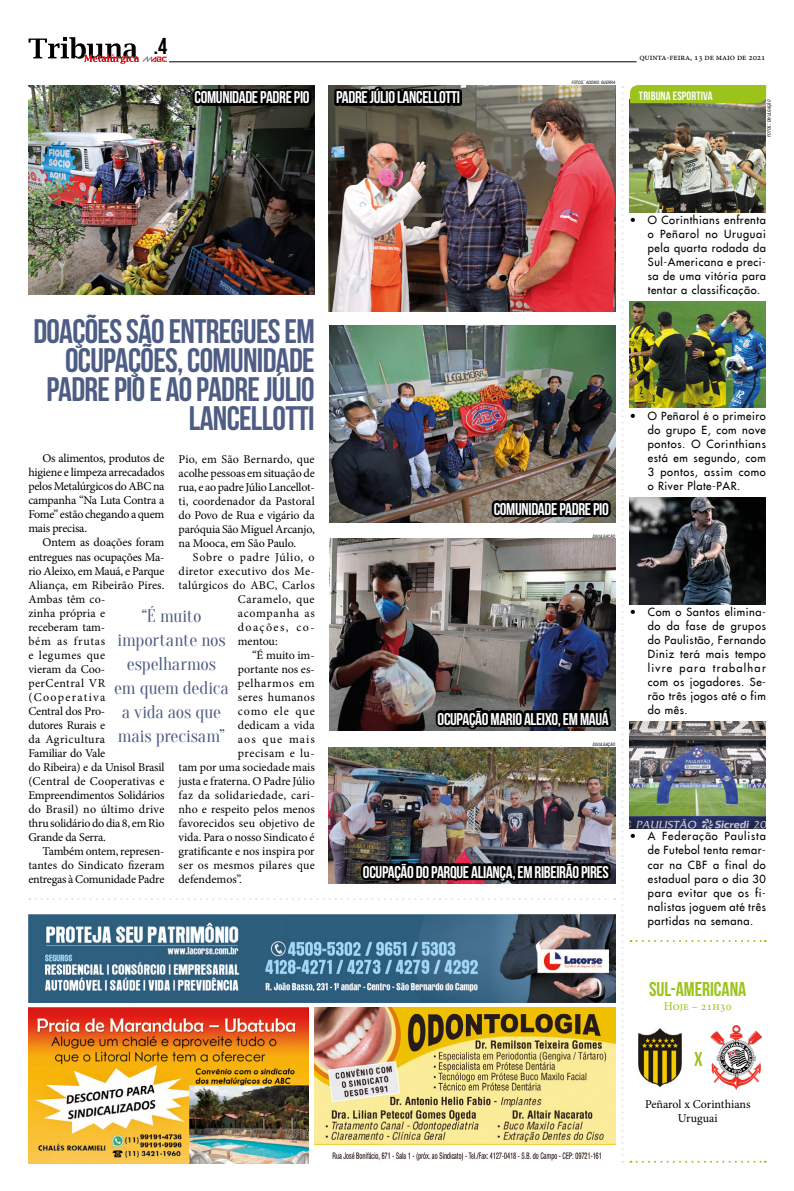
<style>
.page{position:relative;width:794px;height:1191px;background:#fff}
.page>*{position:absolute;margin:0;border:0;box-sizing:border-box;transform-origin:0 0}
.t1{font:34px/29px "Bebas Neue";letter-spacing:-.02em;color:#4e5d84;text-align:right}
.t2{font:23px "Bebas Neue";color:#000}
.t3{font:20px "Bebas Neue";color:#9bc31c}
.t4{font:18px/24px "Oranienbaum";letter-spacing:-.01em;color:#4e5d84;text-align:center}
.t5{font:17px "Bebas Neue";letter-spacing:-.02em;color:#fff}
.t6{font:12px/14px "Minion Pro";letter-spacing:-.005em;color:#000;text-align:justify}
.t7{font:12px "Bebas Neue";letter-spacing:.01em;color:#fff}
.t8{font:12px "Minion Pro";color:#9bc31c}
.t9{font:11px/14px "Futura";letter-spacing:.05em;color:#000;text-align:justify}
.t10{font:9px "Minion Pro";letter-spacing:-.01em;color:#000}
.t11{font:italic condensed 4.4px "Swiss 721 BT";color:#000}
.s1{font-size:6.2px}
</style>
<div class="page">
<hr style="left:169px;top:61px;width:467px;height:1px;background:#000">
<img style="left:630px;top:103px;width:136px;height:110px">
<img style="left:630px;top:301px;width:136px;height:107px">
<img style="left:630px;top:497px;width:136px;height:107px">
<img style="left:630px;top:721px;width:136px;height:107px">
<div style="left:630px;top:85px;width:136px;height:18px;background:#9bc31c"></div>
<svg style="left:630px;top:940px;width:135px;height:2px"></svg>
<svg style="left:630px;top:1160px;width:135px;height:2px"></svg>
<img style="left:638px;top:1028px;width:44px;height:59px">
<img style="left:710px;top:1025px;width:51px;height:65px">
<img style="left:28px;top:37px;width:595px;height:1125px">
<div style="left:455px;top:89px;width:7px;height:17px;border:5px solid #000"></div>
<h2 class="t2" style="left:154px;top:34px;width:15px">.4</h2>
<h3 class="t5" style="left:194px;top:88px;width:117px">COMUNIDADE PADRE PIO</h3>
<h3 class="t5" style="left:336px;top:88px;width:126px">PADRE JÚLIO LANCELLOTTI</h3>
<p class="t11" style="left:572px;top:80px;width:45px">FOTOS<span class="s1">:</span> ADONIS GUERRA</p>
<p class="t10" style="left:639px;top:52px;width:128px">quinta-feira, 13 de maio de 2021</p>
<p class="t7" style="left:639px;top:89px;width:75px">TRIBUNA ESPORTIVA</p>
<p class="t11" style="left:766px;top:136px;width:38px;rotate:-90deg">FOTOS<span class="s1">:</span> DIVULGAÇÃO</p>
<h1 class="t1" style="left:33px;top:316px;width:283px">DOAÇÕES SÃO ENTREGUES EM<br>OCUPAÇÕES, COMUNIDADE<br>PADRE PIO E AO PADRE JÚLIO<br>LANCELLOTTI</h1>
<p class="t6" style="left:28px;top:451px;width:138px;text-indent:14px">Os alimentos, produtos de higiene e limpeza arrecadados pelos Metalúrgicos do ABC na campanha “Na Luta Contra a Fome” estão chegando a quem mais precisa.</p>
<p class="t6" style="left:28px;top:536px;width:138px;text-align:left;text-indent:14px">Ontem as doações foram entregues nas ocupações Ma&shy;rio Aleixo, em Mauá, e Parque<br>Aliança, em Ribeirão Pires.<br>Ambas têm co-<br>zinha própria e<br>receberam tam-<br>bém as frutas<br>e legumes que<br>vieram da Coo-<br>perCentral VR (Cooperativa<br>Central dos Pro-<br>dutores Rurais e<br>da Agricultura<br>Familiar do Vale<br>do Ribeira) e da Unisol Brasil (Central de Cooperativas e<br>Empreendimentos Solidários do Brasil) no último drive thru solidário do dia 8, em Rio<br>Grande da Serra.</p>
<p class="t6" style="left:28px;top:844px;width:138px;text-indent:14px">Também ontem, represen&shy;tantes do Sindicato fizeram entregas à Comunidade Padre</p>
<p class="t6" style="left:179px;top:452px;width:138px">Pio, em São Bernardo, que acolhe pessoas em situação de rua, e ao padre Júlio Lancellot&shy;ti, coordenador da Pastoral do Povo de Rua e vigário da paróquia São Miguel Arcanjo, na Mooca, em São Paulo.</p>
<p class="t6" style="left:193px;top:550px;width:123px">Sobre o padre Júlio, o</p>
<p class="t6" style="left:179px;top:564px;width:138px">diretor executivo dos Me-</p>
<p class="t6" style="left:179px;top:578px;width:138px">talúrgicos do ABC, Carlos</p>
<p class="t6" style="left:238px;top:592px;width:78px">Caramelo, que</p>
<p class="t6" style="left:238px;top:606px;width:78px">acompanha as</p>
<p class="t6" style="left:238px;top:620px;width:78px">doações, co-</p>
<p class="t6" style="left:238px;top:634px;width:41px">mentou:</p>
<p class="t6" style="left:252px;top:648px;width:64px">“É muito im-</p>
<p class="t6" style="left:238px;top:662px;width:78px">portante nos es-</p>
<p class="t6" style="left:238px;top:676px;width:78px">pelharmos em</p>
<p class="t6" style="left:238px;top:690px;width:78px">seres humanos</p>
<p class="t6" style="left:238px;top:704px;width:78px">como ele que</p>
<p class="t6" style="left:238px;top:718px;width:78px">dedicam a vida</p>
<p class="t6" style="left:238px;top:732px;width:78px">aos que mais</p>
<p class="t6" style="left:238px;top:746px;width:78px">precisam e lu-</p>
<p class="t6" style="left:179px;top:760px;width:138px">tam por uma sociedade mais</p>
<p class="t6" style="left:179px;top:774px;width:138px">justa e fraterna. O Padre Júlio</p>
<p class="t6" style="left:179px;top:788px;width:138px">faz da solidariedade, cari-</p>
<p class="t6" style="left:179px;top:802px;width:138px">nho e respeito pelos menos</p>
<p class="t6" style="left:179px;top:816px;width:138px">favorecidos seu objetivo de</p>
<p class="t6" style="left:179px;top:830px;width:138px">vida. Para o nosso Sindicato é</p>
<p class="t6" style="left:179px;top:844px;width:138px">gratificante e nos inspira por</p>
<p class="t6" style="left:179px;top:858px;width:138px">ser os mesmos pilares que</p>
<p class="t6" style="left:179px;top:872px;width:65px">defendemos”.</p>
<h3 class="t4" style="left:114px;top:604px;width:116px">“É muito importante nos espelharmos em quem dedica a vida aos que mais precisam”</h3>
<p class="t9" style="left:648px;top:213px;width:119px;text-indent:-18px">• O Corinthians enfrenta o Peñarol no Uruguai pela quarta rodada da Sul-Americana e preci&shy;sa de uma vitória para tentar a classificação.</p>
<h3 class="t5" style="left:493px;top:499px;width:117px">COMUNIDADE PADRE PIO</h3>
<p class="t11" style="left:593px;top:533px;width:24px">DIVULGAÇÃO</p>
<p class="t9" style="left:648px;top:409px;width:119px;text-indent:-18px">• O Peñarol é o primeiro do grupo E, com nove pontos. O Corinthians está em segundo, com 3 pontos, assim como o River Plate-PAR.</p>
<h3 class="t5" style="left:437px;top:709px;width:173px">OCUPAÇÃO MARIO ALEIXO, EM MAUÁ</h3>
<p class="t11" style="left:593px;top:741px;width:24px">DIVULGAÇÃO</p>
<p class="t9" style="left:648px;top:605px;width:120px;text-indent:-18px">• Com o Santos elimina&shy;do da fase de grupos do Paulistão, Fernando Diniz terá mais tempo livre para trabalhar com os jogadores. Se&shy;rão três jogos até o fim do mês.</p>
<h3 class="t5" style="left:363px;top:862px;width:247px">OCUPAÇÃO DO PARQUE ALIANÇA, EM RIBEIRÃO PIRES</h3>
<p class="t9" style="left:648px;top:829px;width:120px;text-indent:-18px">• A Federação Paulista de Futebol tenta remar&shy;car na CBF a final do estadual para o dia 30 para evitar que os fi&shy;nalistas joguem até três partidas na semana.</p>
<h3 class="t3" style="left:649px;top:978px;width:99px">SUL-AMERICANA</h3>
<p class="t8" style="left:664px;top:998px;width:69px">Hoje – 21h30</p>
<h3 class="t3" style="left:694px;top:1048px;width:10px">X</h3>
<p class="t6" style="left:645px;top:1097px;width:107px;text-align:center">Peñarol x Corinthians<br>Uruguai</p>
</div>
